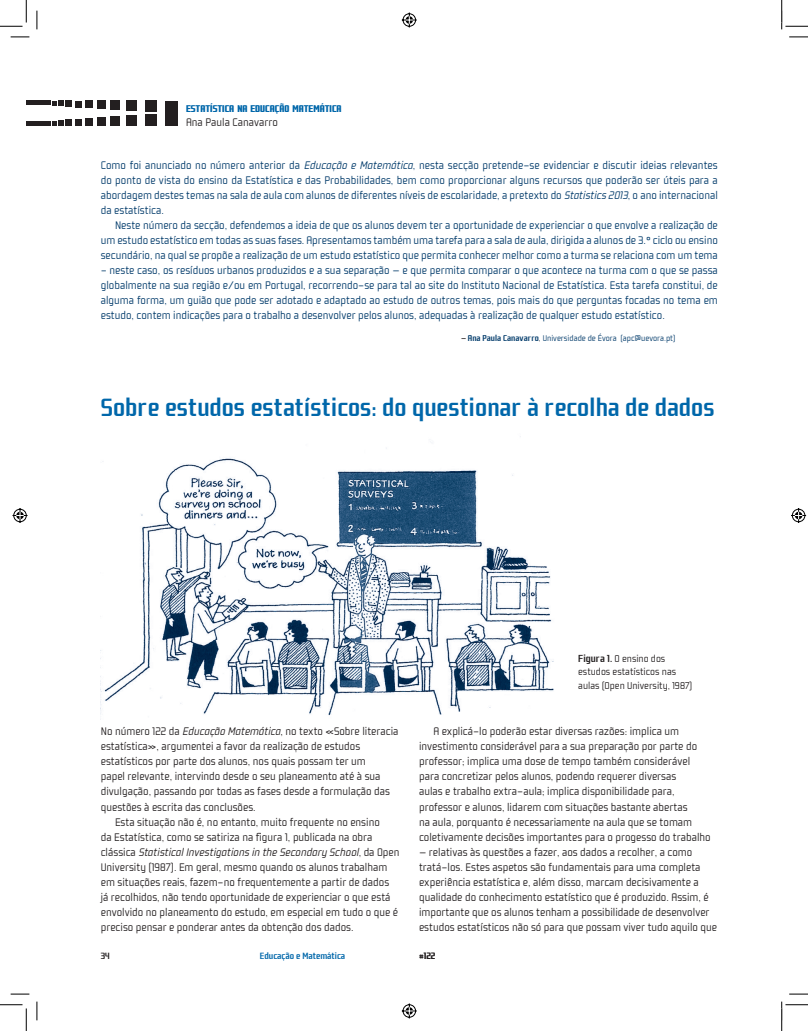
<style>
.page{position:relative;width:808px;height:1031px;background:#fff}
.page>*{position:absolute;margin:0;border:0;box-sizing:border-box;transform-origin:0 0}
.t1{font:500 27.5px "Fragma";color:#0067aa}
.t2{font:300 12.5px/15px "Fragma";color:#231f20}
.t3{font:300 12.5px/15px "Fragma";color:#003a6a;text-align:justify}
.t4{font:300 11.25px/13.5px "Fragma";color:#231f20}
.t5{font:900 10.5px "Fragma";color:#0067aa}
.t6{font:500 10px "Fragma";color:#0067aa}
.t7{font:900 10px "Fragma";color:#231f20}
.t8{font:500 10px "Fragma";color:#231f20}
.t9{font:300 9.38px "Fragma";color:#003a6a}
.s1{font-style:italic}
.s2{font-weight:500;color:#231f20}
.s3{font-weight:500}
.s4{color:#231f20}
</style>
<div class="page">
<div style="left:165px;top:101px;width:12px;height:12px;background:#231f20"></div>
<div style="left:165px;top:113px;width:12px;height:13px;background:#231f20"></div>
<div style="left:145px;top:114px;width:11px;height:12px;background:#231f20"></div>
<div style="left:127px;top:116px;width:10px;height:10px;background:#231f20"></div>
<div style="left:111px;top:117px;width:9px;height:9px;background:#231f20"></div>
<div style="left:97px;top:117px;width:8px;height:9px;background:#231f20"></div>
<div style="left:85px;top:118px;width:7px;height:8px;background:#231f20"></div>
<div style="left:75px;top:119px;width:6px;height:7px;background:#231f20"></div>
<svg style="left:52px;top:120px;width:20px;height:6px"></svg>
<div style="left:26px;top:121px;width:24px;height:5px;background:#231f20"></div>
<div style="left:145px;top:101px;width:11px;height:11px;background:#231f20"></div>
<div style="left:127px;top:101px;width:10px;height:10px;background:#231f20"></div>
<div style="left:111px;top:101px;width:9px;height:9px;background:#231f20"></div>
<div style="left:97px;top:101px;width:8px;height:8px;background:#231f20"></div>
<div style="left:85px;top:101px;width:7px;height:7px;background:#231f20"></div>
<svg style="left:52px;top:101px;width:29px;height:6px"></svg>
<hr style="left:26px;top:101px;width:24px;height:4px;background:#231f20">
<img style="left:101px;top:436px;width:453px;height:280px">
<svg style="left:11px;top:36px;width:18px;height:2px"></svg>
<svg style="left:789px;top:36px;width:18px;height:2px"></svg>
<svg style="left:11px;top:993px;width:18px;height:1px"></svg>
<svg style="left:789px;top:993px;width:18px;height:1px"></svg>
<svg style="left:36px;top:11px;width:2px;height:18px"></svg>
<svg style="left:36px;top:1001px;width:2px;height:19px"></svg>
<svg style="left:0;top:0;width:27px;height:27px"></svg>
<svg style="left:0;top:1004px;width:27px;height:26px"></svg>
<svg style="left:781px;top:0;width:26px;height:29px"></svg>
<svg style="left:781px;top:1001px;width:26px;height:29px"></svg>
<svg style="left:401px;top:12px;width:16px;height:16px"></svg>
<svg style="left:401px;top:1003px;width:16px;height:16px"></svg>
<svg style="left:12px;top:508px;width:16px;height:15px"></svg>
<svg style="left:791px;top:508px;width:16px;height:15px"></svg>
<p class="t5" style="left:186px;top:103px;width:157px">ESTATÍSTICA NA EDUCAÇÃO MATEMÁTICA</p>
<p class="t2" style="left:186px;top:115px;width:93px">Ana Paula Canavarro</p>
<p class="t3" style="left:101px;top:158px;width:618px">Como foi anunciado no número anterior da <span class="s1">Educação e Matemática</span>, nesta secção pretende-se evidenciar e discutir ideias relevantes do ponto de vista do ensino da Estatística e das Probabilidades, bem como proporcionar alguns recursos que poderão ser úteis para a abordagem destes temas na sala de aula com alunos de diferentes níveis de escolaridade, a pretexto do <span class="s1">Statistics 2013</span>, o ano internacional da estatística.</p>
<p class="t3" style="left:101px;top:218px;width:618px;text-indent:14px">Neste número da secção, defendemos a ideia de que os alunos devem ter a oportunidade de experienciar o que envolve a realização de um estudo estatístico em todas as suas fases. Apresentamos também uma tarefa para a sala de aula, dirigida a alunos de 3.º ciclo ou ensino secundário, na qual se propõe a realização de um estudo estatístico que permita conhecer melhor como a turma se relaciona com um tema</p>
<p class="t3" style="left:101px;top:263px;width:618px">– neste caso, os resíduos urbanos produzidos e a sua separação — e que permita comparar o que acontece na turma com o que se passa globalmente na sua região e/ou em Portugal, recorrendo-se para tal ao site do Instituto Nacional de Estatística. Esta tarefa constitui, de alguma forma, um guião que pode ser adotado e adaptado ao estudo de outros temas, pois mais do que perguntas focadas no tema em estudo, contem indicações para o trabalho a desenvolver pelos alunos, adequadas à realização de qualquer estudo estatístico.</p>
<p class="t9" style="left:461px;top:333px;width:216px"><span class="s2">—</span> <span class="s3">Ana Paula Canavarro</span><span class="s4">,</span> Universidade de Évora (apc@uevora.pt)</p>
<h1 class="t1" style="left:101px;top:393px;width:615px">Sobre estudos estatísticos: do questionar à recolha de dados</h1>
<p class="t2" style="left:101px;top:724px;width:299px">No número 122 da <span class="s1">Educação Matemática</span>, no texto «Sobre literacia estatística», argumentei a favor da realização de estudos estatísticos por parte dos alunos, nos quais possam ter um<br>papel relevante, intervindo desde o seu planeamento até à sua divulgação, passando por todas as fases desde a formulação das questões à escrita das conclusões.</p>
<p class="t2" style="left:101px;top:814px;width:300px;text-indent:14px">Esta situação não é, no entanto, muito frequente no ensino<br>da Estatística, como se satiriza na figura 1, publicada na obra clássica <span class="s1">Statistical Investigations in the Secondary School</span>, da Open University (1987). Em geral, mesmo quando os alunos trabalham em situações reais, fazem-no frequentemente a partir de dados já recolhidos, não tendo oportunidade de experienciar o que está envolvido no planeamento do estudo, em especial em tudo o que é preciso pensar e ponderar antes da obtenção dos dados.</p>
<p class="t4" style="left:578px;top:651px;width:116px"><span class="s3">Figura 1.</span> O ensino dos estudos estatísticos nas aulas (Open University, 1987)</p>
<p class="t2" style="left:419px;top:724px;width:293px;text-indent:14px">A explicá-lo poderão estar diversas razões: implica um investimento considerável para a sua preparação por parte do professor; implica uma dose de tempo também considerável para concretizar pelos alunos, podendo requerer diversas<br>aulas e trabalho extra-aula; implica disponibilidade para, professor e alunos, lidarem com situações bastante abertas<br>na aula, porquanto é necessariamente na aula que se tomam coletivamente decisões importantes para o progesso do trabalho</p>
<p class="t2" style="left:419px;top:844px;width:299px">— relativas às questões a fazer, aos dados a recolher, a como tratá-los. Estes aspetos são fundamentais para uma completa experiência estatística e, além disso, marcam decisivamente a qualidade do conhecimento estatístico que é produzido. Assim, é importante que os alunos tenham a possibilidade de desenvolver estudos estatísticos não só para que possam viver tudo aquilo que</p>
<p class="t8" style="left:101px;top:950px;width:11px">34</p>
<p class="t6" style="left:260px;top:950px;width:87px">Educação e Matemática</p>
<p class="t7" style="left:419px;top:949px;width:18px">#122</p>
</div>
